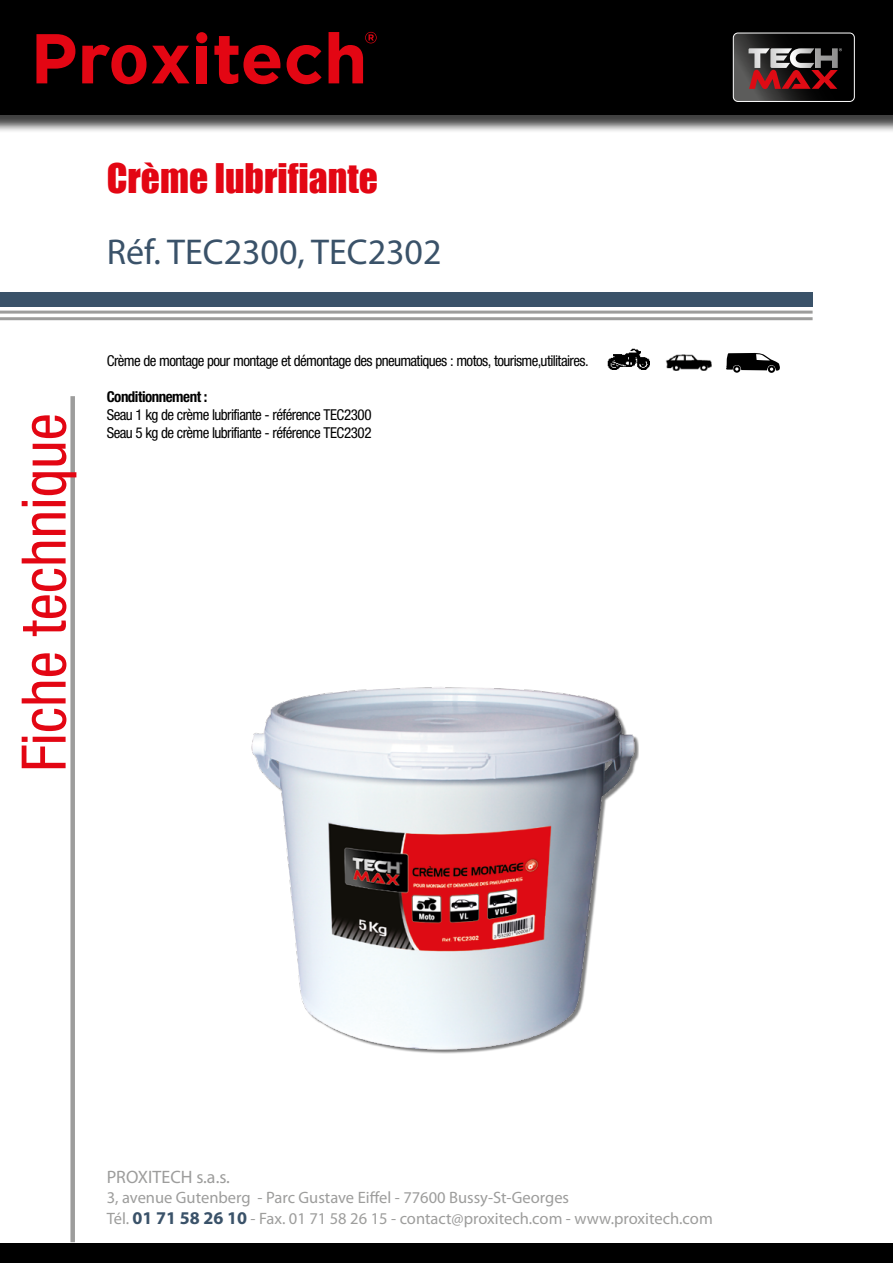
<style>
.page{position:relative;width:893px;height:1263px;background:#fff}
.page>*{position:absolute;margin:0;border:0;box-sizing:border-box;transform-origin:0 0}
.t1{font:condensed 61.5px "Helvetica Neue LT Std";color:#e30613}
.t2{font:37.5px "Impact";color:#e30613}
.t3{font:36px "Myriad Pro";color:#3a5269}
.t4{font:18px "Myriad Pro";color:#9d9d9c}
.t5{font:16.5px/21.6px "Myriad Pro";color:#9d9d9c}
.t6{font:condensed 15px/18px "Helvetica Neue LT Std";letter-spacing:-.04em;color:#000}
.t7{font:700 condensed 15px "Helvetica Neue LT Std";letter-spacing:-.035em;color:#000}
.s1{font-weight:700;font-size:18px;color:#3a5269}
</style>
<div class="page">
<div style="left:0;top:292px;width:813px;height:15px;background:#3a5269"></div>
<hr style="left:0;top:311px;width:813px;height:3px;background:#9d9d9c">
<hr style="left:0;top:317px;width:813px;height:3px;background:#9d9d9c">
<div style="left:70px;top:396px;width:5px;height:846px;background:#9d9d9c"></div>
<div style="left:0;top:1243px;width:893px;height:20px;background:#000"></div>
<div style="left:0;top:0;width:893px;height:133px;background:#000;opacity:.75"></div>
<div style="left:0;top:0;width:893px;height:114px;background:#000"></div>
<svg style="left:36px;top:34px;width:39px;height:49px"></svg>
<div style="left:196px;top:46px;width:11px;height:37px;background:#e30613"></div>
<svg style="left:214px;top:36px;width:66px;height:48px"></svg>
<svg style="left:287px;top:45px;width:35px;height:39px"></svg>
<svg style="left:82px;top:44px;width:108px;height:40px"></svg>
<svg style="left:329px;top:32px;width:48px;height:51px"></svg>
<div style="left:196px;top:32px;width:11px;height:11px;background:#e30613;border-radius:50%"></div>
<svg style="left:733px;top:33px;width:121px;height:68px"></svg>
<img style="left:251px;top:687px;width:388px;height:367px">
<img style="left:666px;top:354px;width:45px;height:17px">
<img style="left:607px;top:349px;width:42px;height:21px">
<div style="left:768px;top:366px;width:7px;height:7px;background:#000;border-radius:50%"></div>
<svg style="left:726px;top:353px;width:54px;height:18px"></svg>
<h2 class="t2" style="left:107px;top:150px;width:273px">Crème lubrifiante</h2>
<h3 class="t3" style="left:107px;top:230px;width:336px">Réf. TEC2300, TEC2302</h3>
<h1 class="t1" style="left:8px;top:772px;width:360px;rotate:-90deg">Fiche technique</h1>
<p class="t6" style="left:107px;top:351px;width:483px">Crème de montage pour montage et démontage des pneumatiques : motos, tourisme,utilitaires.</p>
<p class="t7" style="left:107px;top:387px;width:102px">Conditionnement :</p>
<p class="t6" style="left:107px;top:406px;width:267px">Seau 1 kg de crème lubrifiante - référence TEC2300<br>Seau 5 kg de crème lubrifiante - référence TEC2302</p>
<p class="t4" style="left:107px;top:1166px;width:125px">PROXITECH s.a.s.</p>
<p class="t5" style="left:107px;top:1186px;width:607px">3, avenue Gutenberg - Parc Gustave Eiffel - 77600 Bussy-St-Georges<br>Tél. <span class="s1">01 71 58 26 10</span> - Fax. 01 71 58 26 15 - contact@proxitech.com - www.proxitech.com</p>
</div>
